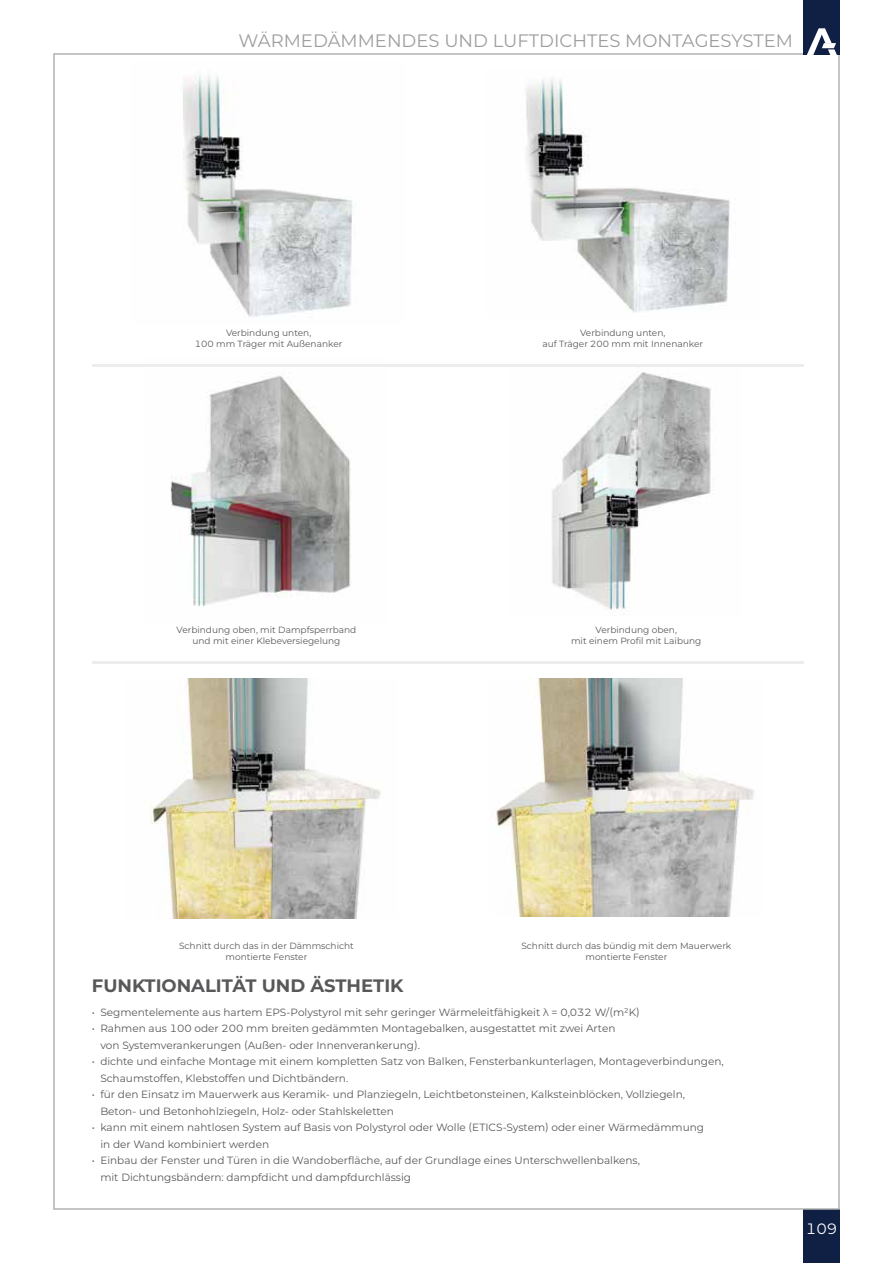
<style>
.page{position:relative;width:893px;height:1263px;background:#fff}
.page>*{position:absolute;margin:0;border:0;box-sizing:border-box;transform-origin:0 0}
.t1{font:18px "Montserrat Alu";color:#9c9e9f}
.t2{font:700 18px "Montserrat Alu";color:#58585a}
.t3{font:15px "Montserrat Alu";color:#fff}
.t4{font:10.5px/16.5px "Montserrat Alu";color:#58585a}
.t5{font:9px/10.8px "Montserrat Alu";color:#58585a;text-align:center}
</style>
<div class="page">
<div style="left:803px;top:1209px;width:37px;height:54px;background:#101f44"></div>
<img style="left:526px;top:79px;width:204px;height:233px">
<img style="left:183px;top:75px;width:170px;height:242px">
<img style="left:551px;top:367px;width:160px;height:243px">
<img style="left:170px;top:375px;width:181px;height:231px">
<img style="left:495px;top:679px;width:259px;height:237px">
<img style="left:150px;top:679px;width:233px;height:240px">
<hr style="left:92px;top:364px;width:712px;height:3px;background:#eceded">
<hr style="left:92px;top:661px;width:712px;height:3px;background:#eceded">
<div style="left:804px;top:0;width:36px;height:55px;background:#101f44"></div>
<svg style="left:807px;top:28px;width:30px;height:27px"></svg>
<h1 class="t1" style="left:238px;top:28px;width:556px">WÄRMEDÄMMENDES UND LUFTDICHTES MONTAGESYSTEM</h1>
<p class="t5" style="left:195px;top:327px;width:149px">Verbindung unten,<br>100 mm Träger mit Außenanker</p>
<p class="t5" style="left:177px;top:624px;width:181px">Verbindung oben, mit Dampfsperrband und mit einer Klebeversiegelung</p>
<p class="t5" style="left:542px;top:327px;width:162px">Verbindung unten,<br>auf Träger 200 mm mit Innenanker</p>
<p class="t5" style="left:571px;top:624px;width:132px">Verbindung oben,<br>mit einem Profil mit Laibung</p>
<p class="t5" style="left:179px;top:940px;width:176px">Schnitt durch das in der Dämmschicht montierte Fenster</p>
<h1 class="t2" style="left:92px;top:973px;width:313px">FUNKTIONALITÄT UND ÄSTHETIK</h1>
<p class="t5" style="left:521px;top:940px;width:211px">Schnitt durch das bündig mit dem Mauerwerk montierte Fenster</p>
<p class="t4" style="left:92px;top:1003px;width:550px">• Segmentelemente aus hartem EPS-Polystyrol mit sehr geringer Wärmeleitfähigkeit λ = 0,032 W/(m²K)</p>
<p class="t4" style="left:100px;top:1020px;width:517px;text-indent:-9px">• Rahmen aus 100 oder 200 mm breiten gedämmten Montagebalken, ausgestattet mit zwei Arten von Systemverankerungen (Außen- oder Innenverankerung).</p>
<p class="t4" style="left:100px;top:1053px;width:625px;text-indent:-9px">• dichte und einfache Montage mit einem kompletten Satz von Balken, Fensterbankunterlagen, Montageverbindungen,<br>Schaumstoffen, Klebstoffen und Dichtbändern.</p>
<p class="t4" style="left:100px;top:1086px;width:586px;text-indent:-9px">• für den Einsatz im Mauerwerk aus Keramik- und Planziegeln, Leichtbetonsteinen, Kalksteinblöcken, Vollziegeln,<br>Beton- und Betonhohlziegeln, Holz- oder Stahlskeletten</p>
<p class="t4" style="left:100px;top:1119px;width:605px;text-indent:-9px">• kann mit einem nahtlosen System auf Basis von Polystyrol oder Wolle (ETICS-System) oder einer Wärmedämmung in der Wand kombiniert werden</p>
<p class="t4" style="left:100px;top:1152px;width:541px;text-indent:-9px">• Einbau der Fenster und Türen in die Wandoberfläche, auf der Grundlage eines Unterschwellenbalkens, mit Dichtungsbändern: dampfdicht und dampfdurchlässig</p>
<h2 class="t3" style="left:806px;top:1218px;width:33px">109</h2>
</div>
